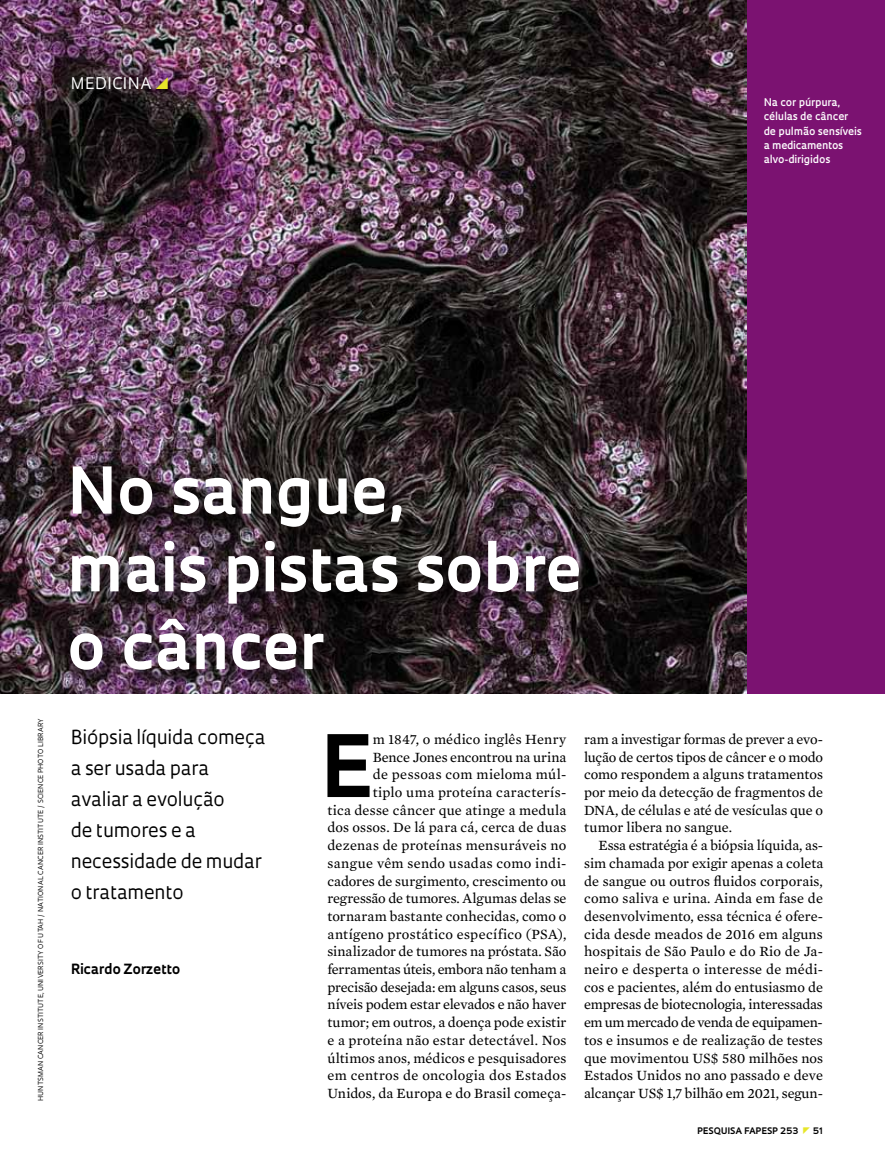
<style>
.page{position:relative;width:885px;height:1169px;background:#fff}
.page>*{position:absolute;margin:0;border:0;box-sizing:border-box;transform-origin:0 0}
.t1{font:700 83.55px "Oculum";color:#000}
.t2{font:700 62.7px/77.7px "Oculum";color:#fff}
.t3{font:18.75px/30.9px "Oculum";letter-spacing:-.01em;color:#000}
.t4{font:15.6px "Oculum";letter-spacing:.035em;color:#fff}
.t5{font:14.4px/17.7px "Mercury Text G2";letter-spacing:.005em;color:#000;text-align:justify}
.t6{font:700 13.65px "Oculum";letter-spacing:-.005em;color:#000}
.t7{font:600 10.35px/14.1px "Oculum";color:#fff}
.t8{font:700 8.7px "Oculum";letter-spacing:.015em;color:#000}
.t9{font:6.75px "Oculum";letter-spacing:.015em;color:#000}
</style>
<div class="page">
<div style="left:697px;top:0;width:188px;height:693px;background:linear-gradient(to bottom,#7b1271,#7b1271)"></div>
<img style="left:0;top:0;width:746px;height:693px">
<div style="left:73px;top:469px;width:524px;height:219px;background:#000;opacity:.75"></div>
<div style="left:75px;top:79px;width:111px;height:28px;background:#000;opacity:.75"></div>
<svg style="left:156px;top:77px;width:12px;height:12px"></svg>
<p class="t4" style="left:71px;top:73px;width:82px">MEDICINA</p>
<p class="t7" style="left:764px;top:95px;width:100px">Na cor púrpura, células de câncer de pulmão sensíveis a medicamentos alvo-dirigidos</p>
<p class="t9" style="left:36px;top:1100px;width:383px;rotate:-90deg">Huntsman Cancer Institute, University of Utah / NATIONAL CANCER INSTITUTE / SCIENCE PHOTO LIBRARY</p>
<h2 class="t2" style="left:67px;top:448px;width:516px">No sangue,<br>mais pistas sobre o câncer</h2>
<h3 class="t3" style="left:71px;top:721px;width:196px">Biópsia líquida começa a ser usada para avaliar a evolução<br>de tumores e a necessidade de mudar o tratamento</h3>
<p class="t6" style="left:71px;top:959px;width:111px">Ricardo Zorzetto</p>
<p class="t5" style="left:327px;top:729px;width:240px;text-align:right">m 1847, o médico inglês Henry<br>Bence Jones encontrou na urina<br>de pessoas com mieloma múl-<br>tiplo uma proteína caracterís-<br>tica desse câncer que atinge a medula dos ossos. De lá para cá, cerca de duas dezenas de proteínas mensuráveis no sangue vêm sendo usadas como indi&shy;cadores de surgimento, crescimento ou regressão de tumores. Algumas delas se tornaram bastante conhecidas, como o antígeno prostático específico (PSA), sinalizador de tumores na próstata. São ferramentas úteis, embora não tenham a precisão desejada: em alguns casos, seus níveis podem estar elevados e não haver tumor; em outros, a doença pode existir e a proteína não estar detectável. Nos últimos anos, médicos e pesquisadores em centros de oncologia dos Estados Unidos, da Europa e do Brasil começa-</p>
<h1 class="t1" style="left:319px;top:709px;width:52px">E</h1>
<p class="t5" style="left:584px;top:729px;width:241px">ram a investigar formas de prever a evo&shy;lução de certos tipos de câncer e o modo como respondem a alguns tratamentos por meio da detecção de fragmentos de DNA, de células e até de vesículas que o tumor libera no sangue.</p>
<p class="t5" style="left:584px;top:835px;width:241px;text-indent:14px">Essa estratégia é a biópsia líquida, as&shy;sim chamada por exigir apenas a coleta de sangue ou outros fluidos corporais, como saliva e urina. Ainda em fase de desenvolvimento, essa técnica é ofere&shy;cida desde meados de 2016 em alguns hospitais de São Paulo e do Rio de Ja&shy;neiro e desperta o interesse de médi&shy;cos e pacientes, além do entusiasmo de empresas de biotecnologia, interessadas em um mercado de venda de equipamen&shy;tos e insumos e de realização de testes que movimentou US$ 580 milhões nos Estados Unidos no ano passado e deve alcançar US$ 1,7 bilhão em 2021, segun-</p>
<p class="t8" style="left:697px;top:1124px;width:102px">pESQUISA FAPESP 253</p>
<p class="t8" style="left:813px;top:1124px;width:12px">51</p>
</div>
